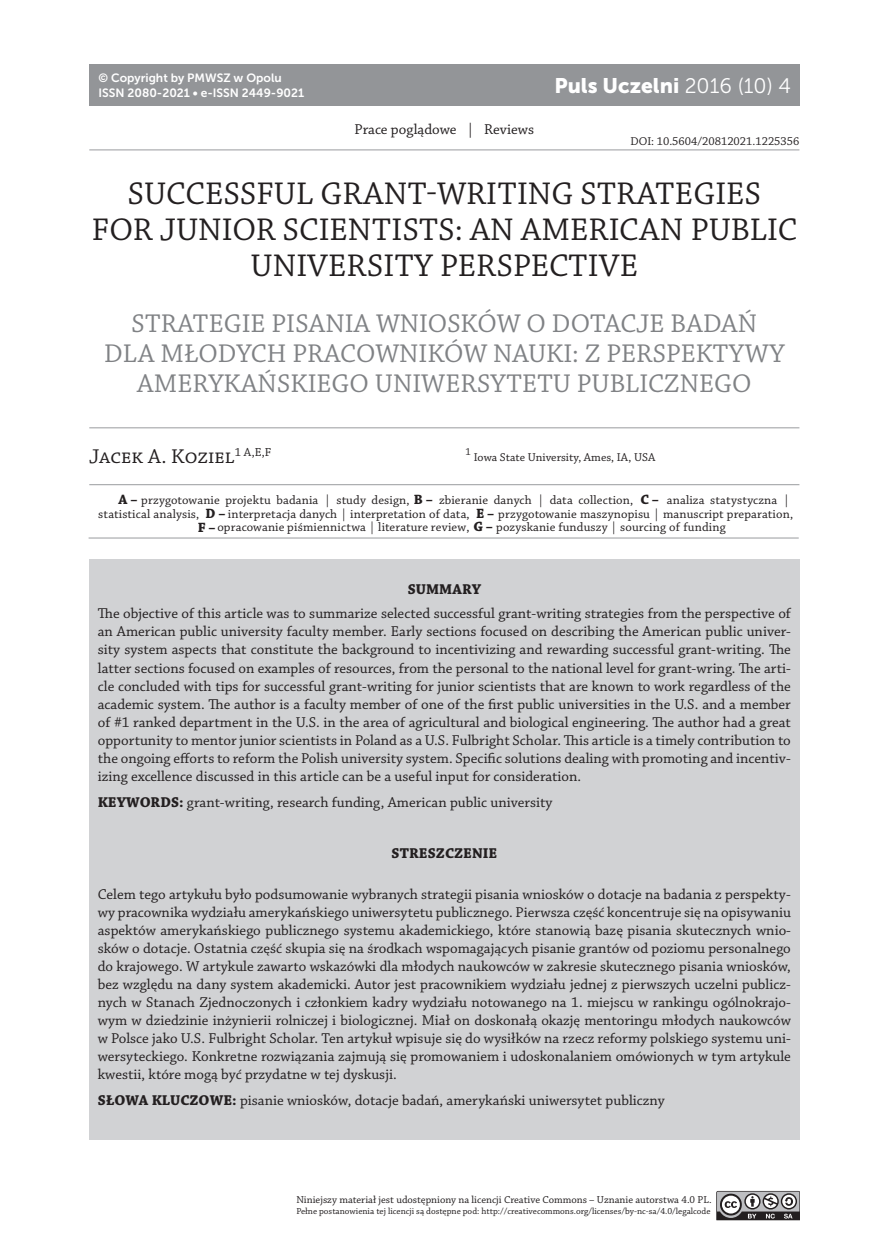
<style>
.page{position:relative;width:893px;height:1259px;background:#fff}
.page>*{position:absolute;margin:0;border:0;box-sizing:border-box;transform-origin:0 0}
.tytuł_artykułu{font:33px "Chaparral Pro";letter-spacing:.02em;color:#231f20}
.tytuł_artykułu_II{font:27px/30px "Chaparral Pro";letter-spacing:.035em;color:#808285;text-align:center}
.t1{font:21px "Museo Sans 900";color:#fff}
.autor{font:21px "Chaparral Pro";color:#231f20}
.streszczenie_tekst{font:15px/18px "Chaparral Pro";color:#231f20;text-align:justify}
.summary_tekst{font:15px/18px "Chaparral Pro";color:#231f20;text-align:justify}
.summary{font:700 15px "Chaparral Pro";color:#231f20}
.t2{font:700 14.25px/13.5px "Chaparral Pro";color:#231f20}
.t3{font:12.75px "Chaparral Pro";letter-spacing:.01em;color:#231f20}
.autor-2{font:12.3px "Chaparral Pro";color:#231f20}
.No_Spacing{font:12px "Chaparral Pro";color:#231f20}
.t4{font:12px "Museo Sans 700";color:#fff}
.pagina_dolna_strona{font:10.65px "Chaparral Pro";color:#231f20}
.No_Spacing-2{font:10.5px "Chaparral Pro";color:#231f20}
.pagina_dolna_strona-2{font:9.3px "Chaparral Pro";color:#231f20}
.s1{font-family:"Museo Sans 300"}
.s2{font-weight:700}
</style>
<div class="page">
<svg style="left:716px;top:1191px;width:84px;height:29px"></svg>
<hr style="left:89px;top:149px;width:710px;height:1px;background:#999b9e">
<div style="left:89px;top:64px;width:710px;height:42px;background:#939598"></div>
<hr style="left:89px;top:427px;width:710px;height:1px;background:#999b9e">
<hr style="left:89px;top:484px;width:710px;height:1px;background:#999b9e">
<hr style="left:89px;top:537px;width:710px;height:1px;background:#999b9e">
<div style="left:89px;top:559px;width:710px;height:274px;background:#d1d2d4"></div>
<div style="left:89px;top:825px;width:710px;height:315px;background:#d1d2d4"></div>
<p class="t4" style="left:99px;top:72px;width:185px">© Copyright by PMWSZ w Opolu</p>
<p class="t4" style="left:99px;top:86px;width:207px">ISSN 2080-2021 • e-ISSN 2449-9021</p>
<p class="streszczenie_tekst" style="left:355px;top:121px;width:181px">Prace poglądowe | Reviews</p>
<p class="t1" style="left:554px;top:74px;width:238px">Puls Uczelni <span class="s1">2016 (10) 4</span></p>
<p class="No_Spacing" style="left:630px;top:135px;width:171px">DOI: 10.5604/20812021.1225356</p>
<p class="tytuł_artykułu" style="left:128px;top:175px;width:37px">Succ</p>
<p class="tytuł_artykułu" style="left:205px;top:175px;width:554px">essful grant-writing strategies</p>
<p class="tytuł_artykułu" style="left:92px;top:211px;width:704px">for junior scientists: an American public</p>
<p class="tytuł_artykułu" style="left:251px;top:247px;width:389px">university perspective</p>
<p class="tytuł_artykułu_II" style="left:104px;top:309px;width:682px">Strategie pisania wniosków o dotacje badań dla młodych pracowników nauki: z perspektywy amerykańskiego uniwersytetu publicznego</p>
<p class="autor-2" style="left:235px;top:445px;width:37px">1 A,E,F</p>
<p class="No_Spacing-2" style="left:466px;top:446px;width:7px">1</p>
<p class="autor" style="left:89px;top:444px;width:147px">Jacek A. Koziel</p>
<p class="No_Spacing" style="left:474px;top:450px;width:183px">Iowa State University, Ames, IA, USA</p>
<p class="t2" style="left:118px;top:494px;width:21px">A –</p>
<p class="t2" style="left:414px;top:493px;width:21px">B –</p>
<p class="t3" style="left:141px;top:493px;width:270px">przygotowanie projektu badania | study design,</p>
<p class="t3" style="left:439px;top:493px;width:196px">zbieranie danych | data collection,</p>
<p class="t3" style="left:667px;top:493px;width:124px">analiza statystyczna |</p>
<p class="t3" style="left:98px;top:507px;width:103px">statistical analysis,</p>
<p class="t3" style="left:228px;top:507px;width:243px">interpretacja danych | interpretation of data,</p>
<p class="t3" style="left:498px;top:507px;width:296px">przygotowanie maszynopisu | manuscript preparation,</p>
<p class="t3" style="left:217px;top:520px;width:254px">opracowanie piśmiennictwa | literature review,</p>
<p class="t3" style="left:496px;top:520px;width:231px">pozyskanie funduszy | sourcing of funding</p>
<p class="t2" style="left:640px;top:493px;width:20px">C –</p>
<p class="t2" style="left:198px;top:507px;width:29px;text-indent:8px">D –<br>F –</p>
<p class="t2" style="left:476px;top:507px;width:20px">E –</p>
<p class="t2" style="left:473px;top:520px;width:21px">G –</p>
<p class="summary" style="left:408px;top:580px;width:56px">SUMMARY</p>
<p class="summary_tekst" style="left:98px;top:605px;width:695px">The objective of this article was to summarize selected successful grant-writing strategies from the perspective of an American public university faculty member. Early sections focused on describing the American public univer&shy;sity system aspects that constitute the background to incentivizing and rewarding successful grant-writing. The latter sections focused on examples of resources, from the personal to the national level for grant-wring. The arti&shy;cle concluded with tips for successful grant-writing for junior scientists that are known to work regardless of the academic system. The author is a faculty member of one of the first public universities in the U.S. and a member of #1 ranked department in the U.S. in the area of agricultural and biological engineering. The author had a great opportunity to mentor junior scientists in Poland as a U.S. Fulbright Scholar. This article is a timely contribution to the ongoing efforts to reform the Polish university system. Specific solutions dealing with promoting and incentiv&shy;izing excellence discussed in this article can be a useful input for consideration.</p>
<p class="summary_tekst" style="left:98px;top:794px;width:456px"><span class="s2">KEYWORDS:</span> grant-writing, research funding, American public university</p>
<p class="summary" style="left:391px;top:844px;width:28px">STRESZCZE</p>
<p class="summary" style="left:472px;top:844px;width:25px">NIE</p>
<p class="streszczenie_tekst" style="left:98px;top:885px;width:695px">Celem tego artykułu było podsumowanie wybranych strategii pisania wniosków o dotacje na badania z perspekty&shy;wy pracownika wydziału amerykańskiego uniwersytetu publicznego. Pierwsza część koncentruje się na opisywaniu aspektów amerykańskiego publicznego systemu akademickiego, które stanowią bazę pisania skutecznych wnio&shy;sków o dotacje. Ostatnia część skupia się na środkach wspomagających pisanie grantów od poziomu personalnego do krajowego. W artykule zawarto wskazówki dla młodych naukowców w zakresie skutecznego pisania wniosków, bez względu na dany system akademicki. Autor jest pracownikiem wydziału jednej z pierwszych uczelni publicz&shy;nych w Stanach Zjednoczonych i członkiem kadry wydziału notowanego na 1. miejscu w rankingu ogólnokrajo&shy;wym w dziedzinie inżynierii rolniczej i biologicznej. Miał on doskonałą okazję mentoringu młodych naukowców w Polsce jako U.S. Fulbright Scholar. Ten artykuł wpisuje się do wysiłków na rzecz reformy polskiego systemu uni&shy;wersyteckiego. Konkretne rozwiązania zajmują się promowaniem i udoskonalaniem omówionych w tym artykule kwestii, które mogą być przydatne w tej dyskusji.</p>
<p class="streszczenie_tekst" style="left:98px;top:1092px;width:568px"><span class="s2">SŁOWA KLUCZOWE:</span> pisanie wniosków, dotacje badań, amerykański uniwersytet publiczny</p>
<p class="pagina_dolna_strona" style="left:296px;top:1194px;width:417px">Niniejszy materiał jest udostępniony na licencji Creative Commons – Uznanie autorstwa 4.0 PL.</p>
<p class="pagina_dolna_strona-2" style="left:296px;top:1205px;width:416px">Pełne postanowienia tej licencji są dostępne pod: http://creativecommons.org/licenses/by-nc-sa/4.0/legalcode</p>
</div>
